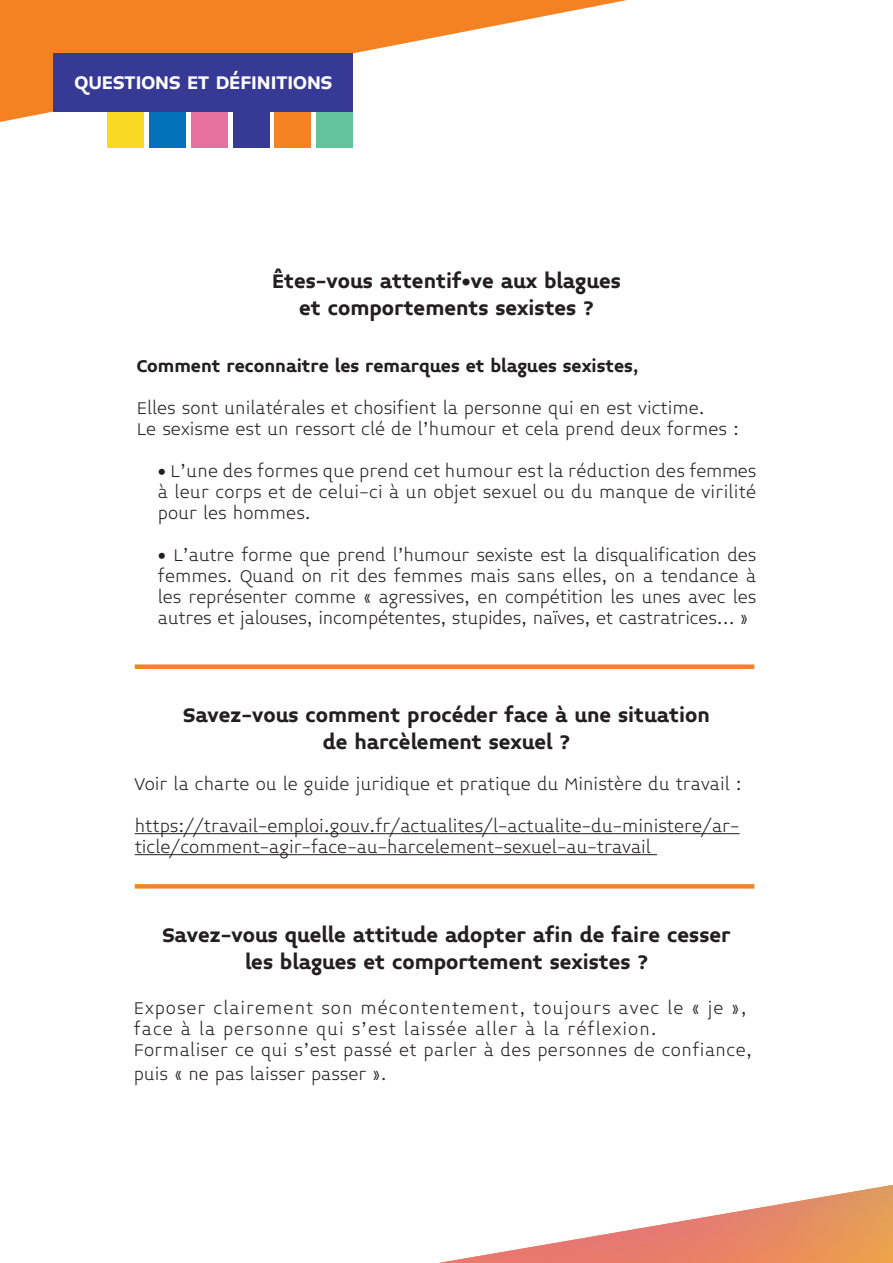
<style>
.page{position:relative;width:893px;height:1263px;background:#fff}
.page>*{position:absolute;margin:0;border:0;box-sizing:border-box;transform-origin:0 0}
.t1{font:700 22.5px "Midiet Sans";color:#231f20}
.t2{font:700 21px "Midiet Sans";color:#fff}
.t3{font:300 19.5px/21px "Midiet Sans";color:#231f20}
.t4{font:300 19.5px/21px "Midiet Sans";letter-spacing:.05em;color:#231f20}
.t5{font:300 19.5px/23.4px "Midiet Sans";letter-spacing:.02em;color:#231f20}
.t6{font:700 19.5px "Midiet Sans";color:#231f20}
.s1{font-weight:700}
</style>
<div class="page">
<hr style="left:135px;top:833px;width:605px;height:1px;background:#231f20">
<hr style="left:135px;top:854px;width:522px;height:1px;background:#231f20">
<div style="left:135px;top:884px;width:619px;height:5px;background:#f58323"></div>
<div style="left:135px;top:664px;width:619px;height:5px;background:#f58323"></div>
<img style="left:439px;top:1185px;width:454px;height:78px">
<svg style="left:0;top:0;width:627px;height:122px;fill:#f58222"></svg>
<div style="left:107px;top:111px;width:37px;height:37px;background:#fad925"></div>
<div style="left:149px;top:111px;width:37px;height:37px;background:#0472bb"></div>
<div style="left:191px;top:111px;width:37px;height:37px;background:#e7719e"></div>
<div style="left:233px;top:111px;width:36px;height:37px;background:#373a95"></div>
<div style="left:274px;top:111px;width:37px;height:37px;background:#f58323"></div>
<div style="left:316px;top:111px;width:37px;height:37px;background:#62c39c"></div>
<div style="left:54px;top:53px;width:299px;height:58px;background:#373a95"></div>
<p class="t2" style="left:75px;top:71px;width:259px">QUESTIONS ET DÉFINITIONS</p>
<p class="t1" style="left:272px;top:268px;width:350px">Êtes-vous attentif•ve aux blagues</p>
<p class="t1" style="left:299px;top:295px;width:296px">et comportements sexistes ?</p>
<p class="t6" style="left:137px;top:355px;width:504px">Comment reconnaitre les remarques et blagues sexistes,</p>
<p class="t3" style="left:137px;top:398px;width:570px">Elles sont unilatérales et chosifient la personne qui en est victime.</p>
<p class="t3" style="left:137px;top:419px;width:604px">Le sexisme est un ressort clé de l’humour et cela prend deux formes :</p>
<p class="t3" style="left:158px;top:461px;width:600px"><span class="s1">•</span> L’une des formes que prend cet humour est la réduction des femmes à leur corps et de celui-ci à un objet sexuel ou du manque de virilité</p>
<p class="t3" style="left:158px;top:503px;width:154px">pour les hommes.</p>
<p class="t3" style="left:158px;top:545px;width:600px;text-align:justify"><span class="s1">•</span> L’autre forme que prend l’humour sexiste est la disqualification des femmes. Quand on rit des femmes mais sans elles, on a tendance à les représenter comme « agressives, en compétition les unes avec les autres et jalouses, incompétentes, stupides, naïves, et castratrices… »</p>
<p class="t1" style="left:183px;top:703px;width:528px">Savez-vous comment procéder face à une situation</p>
<p class="t1" style="left:323px;top:730px;width:249px">de harcèlement sexuel ?</p>
<p class="t3" style="left:135px;top:774px;width:609px">Voir la charte ou le guide juridique et pratique du Ministère du travail :</p>
<p class="t3" style="left:135px;top:816px;width:606px">https://travail-emploi.gouv.fr/actualites/l-actualite-du-ministere/ar&shy;ticle/comment-agir-face-au-harcelement-sexuel-au-travail</p>
<p class="t1" style="left:162px;top:922px;width:570px">Savez-vous quelle attitude adopter afin de faire cesser</p>
<p class="t1" style="left:245px;top:949px;width:404px">les blagues et comportement sexistes ?</p>
<p class="t4" style="left:134px;top:998px;width:614px">Exposer clairement son mécontentement, toujours avec le « je », face à la personne qui s’est laissée aller à la réflexion.</p>
<p class="t5" style="left:134px;top:1039px;width:620px">Formaliser ce qui s’est passé et parler à des personnes de confiance, puis « ne pas laisser passer ».</p>
</div>
